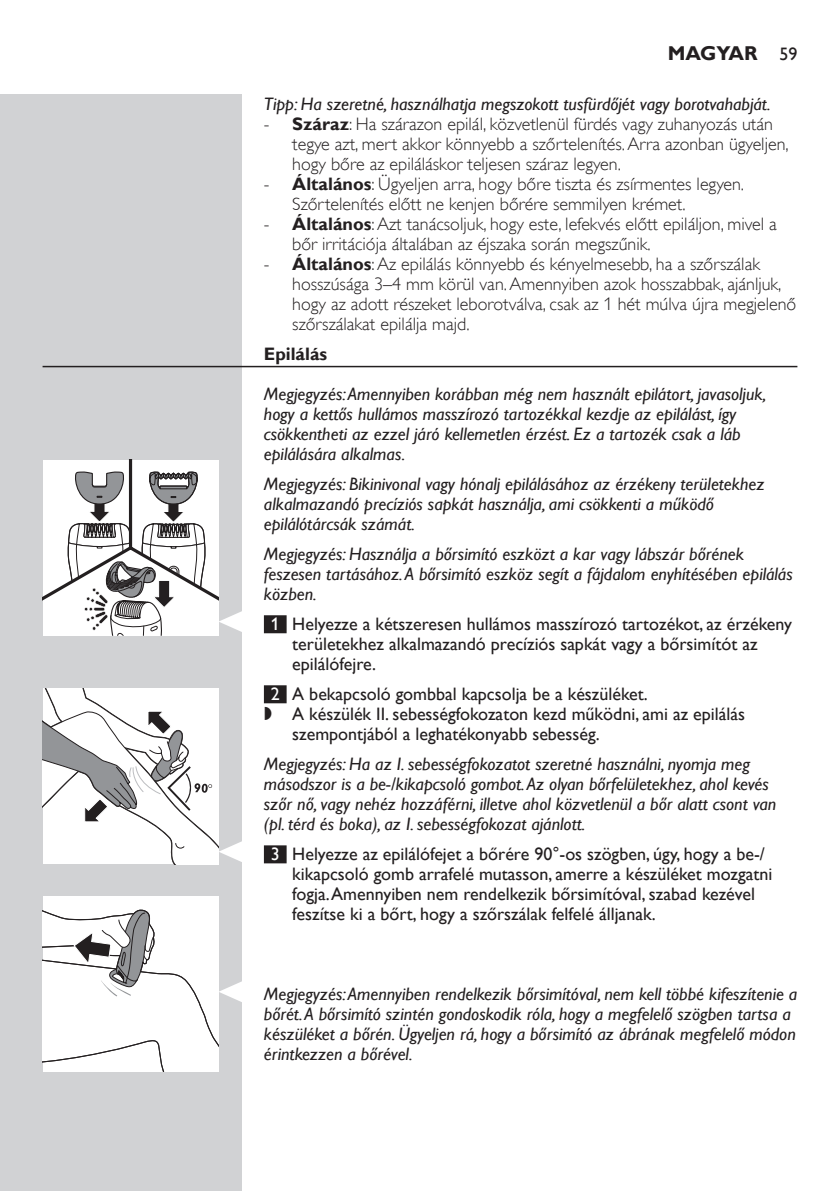
<style>
.page{position:relative;width:840px;height:1191px;background:#fff}
.page>*{position:absolute;margin:0;border:0;box-sizing:border-box;transform-origin:0 0}
.t1{font:700 20px "Gill Sans Alt One WGL";color:#231f20}
.t2{font:italic 18px/20px "Gill Sans Alt One WGL";color:#231f20}
.t3{font:18px/20px "Gill Sans Alt One WGL Light";color:#231f20}
.t4{font:18px/20px "Gill Sans Alt One WGL";color:#231f20}
.t5{font:700 18px "Gill Sans Alt One WGL";color:#231f20}
.s1{font-weight:400;font-size:18px}
.s2{font-family:"Gill Sans Alt One WGL";font-weight:700}
.s3{color:#fff}
.s4{font-family:"Philips Ll Font Plain"}
</style>
<div class="page">
<div style="left:0;top:95px;width:241px;height:1096px;background:#d1d2d4"></div>
<hr style="left:43px;top:366px;width:754px;height:1px;background:#231f20">
<div style="left:264px;top:615px;width:22px;height:18px;background:#231f20"></div>
<div style="left:264px;top:685px;width:22px;height:18px;background:#231f20"></div>
<div style="left:264px;top:845px;width:22px;height:18px;background:#231f20"></div>
<svg style="left:43px;top:460px;width:199px;height:176px;background:#d5d4d5"></svg>
<svg style="left:43px;top:688px;width:199px;height:176px;background:#e2e2e2"></svg>
<div style="left:43px;top:895px;width:175px;height:176px;background:#fff"></div>
<svg style="left:43px;top:902px;width:199px;height:169px"></svg>
<p class="t1" style="left:667px;top:40px;width:131px">MAGYAR <span class="s1">59</span></p>
<p class="t2" style="left:264px;top:94px;width:508px">Tipp: Ha szeretné, használhatja megszokott tusfürdőjét vagy borotvahabját.</p>
<p class="t3" style="left:292px;top:114px;width:497px;text-indent:-28px">- <span class="s2">Száraz</span>: Ha szárazon epilál, közvetlenül fürdés vagy zuhanyozás után tegye azt, mert akkor könnyebb a szőrtelenítés. Arra azonban ügyeljen, hogy bőre az epiláláskor teljesen száraz legyen.</p>
<p class="t3" style="left:292px;top:174px;width:453px;text-indent:-28px">- <span class="s2">Általános</span>: Ügyeljen arra, hogy bőre tiszta és zsírmentes legyen.<br>Szőrtelenítés előtt ne kenjen bőrére semmilyen krémet.</p>
<p class="t3" style="left:292px;top:214px;width:486px;text-indent:-28px">- <span class="s2">Általános</span>: Azt tanácsoljuk, hogy este, lefekvés előtt epiláljon, mivel a bőr irritációja általában az éjszaka során megszűnik.</p>
<p class="t3" style="left:292px;top:254px;width:505px;text-indent:-28px">- <span class="s2">Általános</span>: Az epilálás könnyebb és kényelmesebb, ha a szőrszálak hosszúsága 3–4 mm körül van. Amennyiben azok hosszabbak, ajánljuk, hogy az adott részeket leborotválva, csak az 1 hét múlva újra megjelenő szőrszálakat epilálja majd.</p>
<p class="t5" style="left:264px;top:342px;width:65px">Epilálás</p>
<p class="t2" style="left:264px;top:384px;width:503px">Megjegyzés: Amennyiben korábban még nem használt epilátort, javasoljuk, hogy a kettős hullámos masszírozó tartozékkal kezdje az epilálást, így csökkentheti az ezzel járó kellemetlen érzést. Ez a tartozék csak a láb epilálására alkalmas.</p>
<p class="t2" style="left:264px;top:474px;width:502px">Megjegyzés: Bikinivonal vagy hónalj epilálásához az érzékeny területekhez alkalmazandó precíziós sapkát használja, ami csökkenti a működő epilálótárcsák számát.</p>
<p class="t2" style="left:264px;top:544px;width:530px">Megjegyzés: Használja a bőrsimító eszközt a kar vagy lábszár bőrének feszesen tartásához. A bőrsimító eszköz segít a fájdalom enyhítésében epilálás közben.</p>
<p class="t4" style="left:292px;top:614px;width:501px;text-indent:-22px"><span class="s3">1</span> Helyezze a kétszeresen hullámos masszírozó tartozékot, az érzékeny területekhez alkalmazandó precíziós sapkát vagy a bőrsimítót az epilálófejre.</p>
<p class="t4" style="left:270px;top:684px;width:378px"><span class="s3">2</span> A bekapcsoló gombbal kapcsolja be a készüléket.</p>
<p class="t4" style="left:264px;top:704px;width:482px"><span class="s4">,</span> A készülék II. sebességfokozaton kezd működni, ami az epilálás</p>
<p class="t4" style="left:292px;top:724px;width:309px">szempontjából a leghatékonyabb sebesség.</p>
<p class="t2" style="left:264px;top:754px;width:513px">Megjegyzés: Ha az I. sebességfokozatot szeretné használni, nyomja meg másodszor is a be-/kikapcsoló gombot. Az olyan bőrfelületekhez, ahol kevés szőr nő, vagy nehéz hozzáférni, illetve ahol közvetlenül a bőr alatt csont van (pl. térd és boka), az I. sebességfokozat ajánlott.</p>
<p class="t4" style="left:292px;top:844px;width:481px;text-indent:-22px"><span class="s3">3</span> Helyezze az epilálófejet a bőrére 90°-os szögben, úgy, hogy a be-/ kikapcsoló gomb arrafelé mutasson, amerre a készüléket mozgatni fogja. Amennyiben nem rendelkezik bőrsimítóval, szabad kezével feszítse ki a bőrt, hogy a szőrszálak felfelé álljanak.</p>
<p class="t2" style="left:264px;top:984px;width:534px">Megjegyzés: Amennyiben rendelkezik bőrsimítóval, nem kell többé kifeszítenie a bőrét. A bőrsimító szintén gondoskodik róla, hogy a megfelelő szögben tartsa a készüléket a bőrén. Ügyeljen rá, hogy a bőrsimító az ábrának megfelelő módon érintkezzen a bőrével.</p>
</div>
